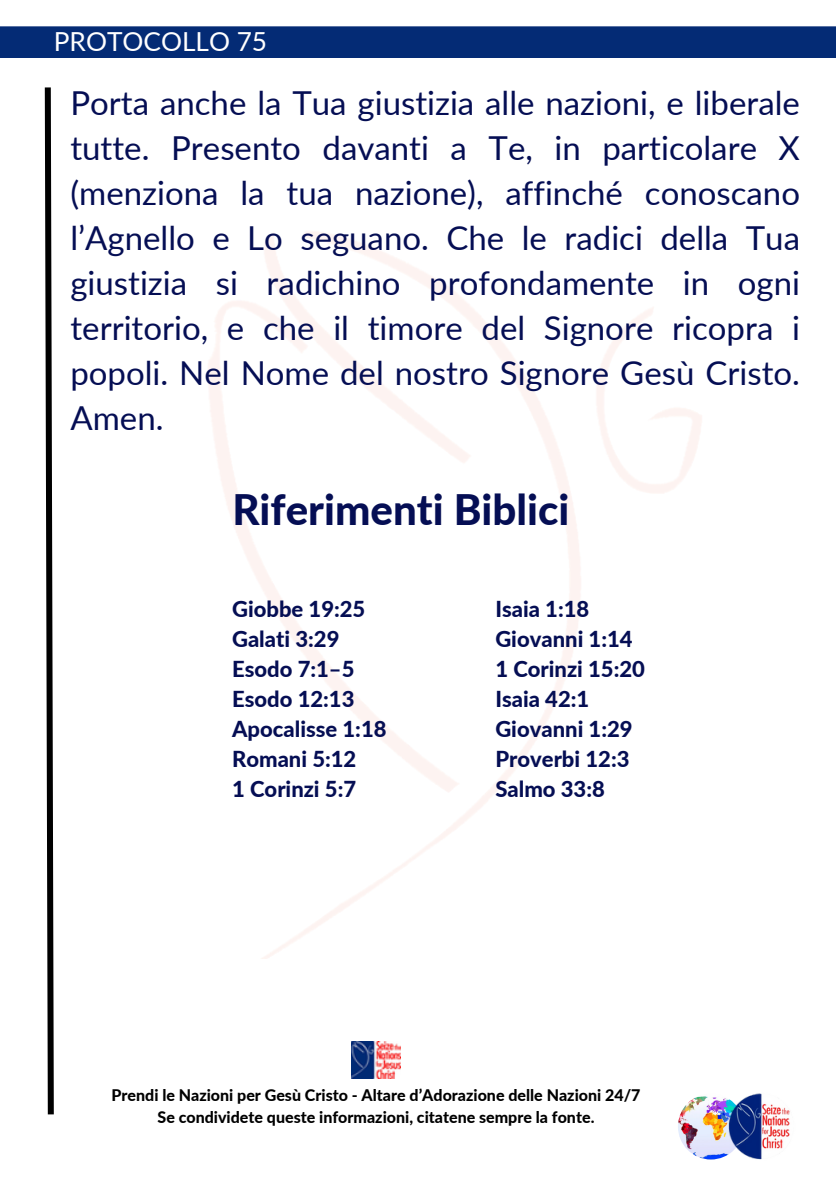
<style>
.page{position:relative;width:836px;height:1196px;background:#fff}
.page>*{position:absolute;margin:0;border:0;box-sizing:border-box;transform-origin:0 0}
.t1{font:800 42px "Lato";color:#050e54}
.t2{font:33px/45px "Lato";color:#050e54;text-align:justify}
.t3{font:26.2px "Lato";color:#fff}
.t4{font:800 22px/30px "Lato";color:#050e54}
.t5{font:800 16px "Lato";color:#000}
</style>
<div class="page">
<div style="left:0;top:26px;width:836px;height:32px;background:#042b75"></div>
<svg style="left:44px;top:87px;width:10px;height:1028px"></svg>
<img style="left:678px;top:1093px;width:65px;height:66px;border-radius:50%">
<img style="left:723px;top:1093px;width:67px;height:67px">
<img style="left:351px;top:1041px;width:50px;height:37px">
<h3 class="t3" style="left:54px;top:25px;width:215px">PROTOCOLLO 75</h3>
<h1 class="t2" style="left:70px;top:79px;width:731px">Porta anche la Tua giustizia alle nazioni, e liberale tutte. Presento davanti a Te, in particolare X (menziona la tua nazione), affinché conoscano l’Agnello e Lo seguano. Che le radici della Tua giustizia si radichino profondamente in ogni territorio, e che il timore del Signore ricopra i popoli. Nel Nome del nostro Signore Gesù Cristo.<br>Amen.</h1>
<h2 class="t1" style="left:232px;top:483px;width:338px">Riferimenti Biblici</h2>
<p class="t4" style="left:232px;top:593px;width:156px">Giobbe 19:25<br>Galati 3:29<br>Esodo 7:1–5<br>Esodo 12:13<br>Apocalisse 1:18<br>Romani 5:12<br>1 Corinzi 5:7</p>
<p class="t4" style="left:495px;top:593px;width:151px">Isaia 1:18<br>Giovanni 1:14<br>1 Corinzi 15:20<br>Isaia 42:1<br>Giovanni 1:29<br>Proverbi 12:3<br>Salmo 33:8</p>
<h4 class="t5" style="left:111px;top:1085px;width:530px">Prendi le Nazioni per Gesù Cristo - Altare d’Adorazione delle Nazioni 24/7</h4>
<h4 class="t5" style="left:157px;top:1107px;width:438px">Se condividete queste informazioni, citatene sempre la fonte.</h4>
</div>
